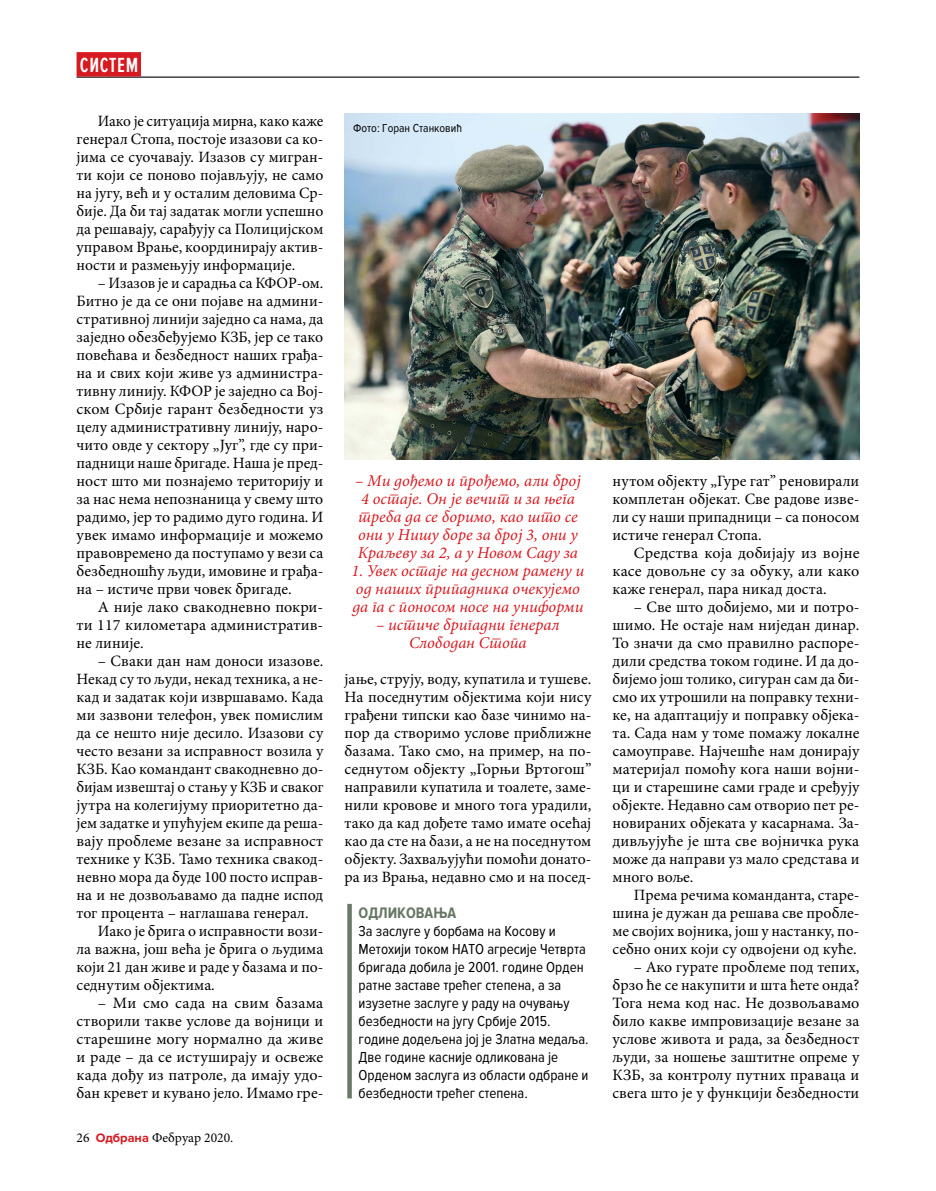
<style>
.page{position:relative;width:936px;height:1191px;background:#fff}
.page>*{position:absolute;margin:0;border:0;box-sizing:border-box;transform-origin:0 0}
.t1{font:600 21.3px "Proxima Nova Ex Cn";letter-spacing:.03em;color:#fff}
.t2{font:italic 16.5px/18px "Minion Pro";color:#d71920}
.t3{font:15.75px/18px "Minion Pro";color:#000;text-align:justify}
.t4{font:700 15.75px "Proxima Nova Cond";color:#687865}
.t5{font:15px/18px "Proxima Nova Cond";color:#000}
.t6{font:13.5px "Minion Pro";color:#000}
.t7{font:12px "Proxima Nova Cond";color:#000}
.s1{font-family:"Proxima Nova";font-weight:700;font-size:12.75px;color:#d71920}
</style>
<div class="page">
<hr style="left:77px;top:77px;width:782px;height:1px;background:#000">
<div style="left:77px;top:52px;width:64px;height:25px;background:#d71920"></div>
<div style="left:347px;top:904px;width:5px;height:194px;background:#687865"></div>
<img style="left:344px;top:114px;width:515px;height:345px">
<h1 class="t1" style="left:80px;top:53px;width:60px">СИСТЕМ</h1>
<p class="t3" style="left:77px;top:112px;width:248px;text-indent:21px">Иако је ситуација мирна, како каже генерал Стопа, постоје изазови са ко&shy;јима се суочавају. Изазов су мигран&shy;ти који се поново појављују, не само на југу, већ и у осталим деловима Ср&shy;бије. Да би тај задатак могли успешно да решавају, сарађују са Полицијском управом Врање, координирају актив&shy;ности и размењују информације.</p>
<p class="t3" style="left:77px;top:274px;width:248px;text-indent:21px">– Изазов је и сарадња са КФОР-ом.<br>Битно је да се они појаве на админи&shy;стративној линији заједно са нама, да заједно обезбеђујемо КЗБ, јер се тако повећава и безбедност наших грађа&shy;на и свих који живе уз администра&shy;тивну линију. КФОР је заједно са Вој&shy;ском Србије гарант безбедности уз целу административну линију, наро&shy;чито овде у сектору „Југ”, где су при&shy;падници наше бригаде. Наша је пред&shy;ност што ми познајемо територију и за нас нема непознаница у свему што радимо, јер то радимо дуго година. И увек имамо информације и можемо правовремено да поступамо у вези са безбедношћу људи, имовине и грађа&shy;на – истиче први човек бригаде.</p>
<p class="t3" style="left:77px;top:598px;width:248px;text-indent:21px">А није лако свакодневно покри&shy;ти 117 километара административ&shy;не линије.</p>
<p class="t3" style="left:98px;top:652px;width:227px">– Сваки дан нам доноси изазове.</p>
<p class="t3" style="left:77px;top:670px;width:248px">Некад су то људи, некад техника, а не-</p>
<p class="t3" style="left:77px;top:688px;width:248px">кад и задатак који извршавамо. Када</p>
<p class="t3" style="left:77px;top:706px;width:248px">ми зазвони телефон, увек помислим</p>
<p class="t3" style="left:77px;top:724px;width:248px">да се нешто није десило. Изазови су</p>
<p class="t3" style="left:77px;top:742px;width:248px">често везани за исправност возила у</p>
<p class="t3" style="left:77px;top:760px;width:248px">КЗБ. Као командант свакодневно до-</p>
<p class="t3" style="left:77px;top:778px;width:248px">бијам извештај о стању у КЗБ и сваког</p>
<p class="t3" style="left:77px;top:796px;width:248px">јутра на колегијуму приоритетно да-</p>
<p class="t3" style="left:77px;top:814px;width:248px">јем задатке и упућујем екипе да реша-</p>
<p class="t3" style="left:77px;top:832px;width:248px">вају проблеме везане за исправност</p>
<p class="t3" style="left:77px;top:850px;width:248px">технике у КЗБ. Тамо техника свакод-</p>
<p class="t3" style="left:77px;top:868px;width:248px">невно мора да буде 100 посто исправ-</p>
<p class="t3" style="left:77px;top:886px;width:248px">на и не дозвољавамо да падне испод</p>
<p class="t3" style="left:77px;top:904px;width:233px">тог процента – наглашава генерал.</p>
<p class="t3" style="left:98px;top:922px;width:227px">Иако је брига о исправности вози-</p>
<p class="t3" style="left:77px;top:940px;width:248px">ла важна, још већа је брига о људима</p>
<p class="t3" style="left:77px;top:958px;width:248px">који 21 дан живе и раде у базама и по-</p>
<p class="t3" style="left:77px;top:976px;width:140px">седнутим објектима.</p>
<p class="t3" style="left:77px;top:994px;width:248px;text-indent:21px">– Ми смо сада на свим базама створили такве услове да војници и старешине могу нормално да живе и раде – да се истуширају и освеже када дођу из патроле, да имају удо&shy;бан кревет и кувано јело. Имамо гре-</p>
<p class="t6" style="left:77px;top:1129px;width:158px">26 <span class="s1">Одбрана</span> Фебруар 2020.</p>
<p class="t7" style="left:353px;top:121px;width:110px">Фото: Горан Станковић</p>
<p class="t2" style="left:355px;top:472px;width:227px">– Ми дођемо и прођемо, али број<br>4 остаје. Он је вечит и за њега треба да се боримо, као што се они у Нишу боре за број 3, они у<br>Краљеву за 2, а у Новом Саду за</p>
<p class="t2" style="left:351px;top:562px;width:234px">1. Увек остаје на десном рамену и од наших припадника очекујемо да га с поносом носе на униформи</p>
<p class="t2" style="left:376px;top:616px;width:185px;text-align:center">– истиче бригадни генерал<br>Слободан Стопа</p>
<p class="t3" style="left:344px;top:670px;width:248px">јање, струју, воду, купатила и тушеве.<br>На поседнутим објектима који нису грађени типски као базе чинимо на&shy;пор да створимо услове приближне базама. Тако смо, на пример, на по&shy;седнутом објекту „Горњи Вртогош” направили купатила и тоалете, заме&shy;нили кровове и много тога урадили, тако да кад дођете тамо имате осећај као да сте на бази, а не на поседнутом објекту. Захваљујући помоћи донато&shy;ра из Врања, недавно смо и на посед-</p>
<p class="t4" style="left:358px;top:904px;width:99px">ОДЛИКОВАЊА</p>
<p class="t5" style="left:358px;top:922px;width:231px">За заслуге у борбама на Kосову и Метохији током НАТО агресије Четврта бригада добила је 2001. године Орден ратне заставе трећег степена, а за изузетне заслуге у раду на очувању безбедности на југу Србије 2015. године додељена јој је Златна медаља.<br>Две године касније одликована је Орденом заслуга из области одбране и безбедности трећег степена.</p>
<p class="t3" style="left:612px;top:472px;width:248px">нутом објекту „Гуре гат” реновирали комплетан објекат. Све радове изве&shy;ли су наши припадници – са поносом истиче генерал Стопа.</p>
<p class="t3" style="left:612px;top:544px;width:248px;text-indent:21px">Средства која добијају из војне касе довољне су за обуку, али како каже генерал, пара никад доста.</p>
<p class="t3" style="left:612px;top:598px;width:248px;text-indent:21px">– Све што добијемо, ми и потро&shy;шимо. Не остаје нам ниједан динар.<br>То значи да смо правилно распоре&shy;дили средства током године. И да до&shy;бијемо још толико, сигуран сам да би&shy;смо их утрошили на поправку техни&shy;ке, на адаптацију и поправку објека&shy;та. Сада нам у томе помажу локалне самоуправе. Најчешће нам донирају материјал помоћу кога наши војни&shy;ци и старешине сами граде и сређују објекте. Недавно сам отворио пет ре&shy;новираних објеката у касарнама. За&shy;дивљујуће је шта све војничка рука може да направи уз мало средстава и много воље.</p>
<p class="t3" style="left:612px;top:886px;width:248px;text-indent:21px">Према речима команданта, старе&shy;шина је дужан да решава све пробле&shy;ме својих војника, још у настанку, по&shy;себно оних који су одвојени од куће.</p>
<p class="t3" style="left:612px;top:958px;width:248px;text-indent:21px">– Ако гурате проблеме под тепих, брзо ће се накупити и шта ћете онда?<br>Тога нема код нас. Не дозвољавамо било какве импровизације везане за услове живота и рада, за безбедност људи, за ношење заштитне опреме у КЗБ, за контролу путних праваца и свега што је у функцији безбедности</p>
</div>
